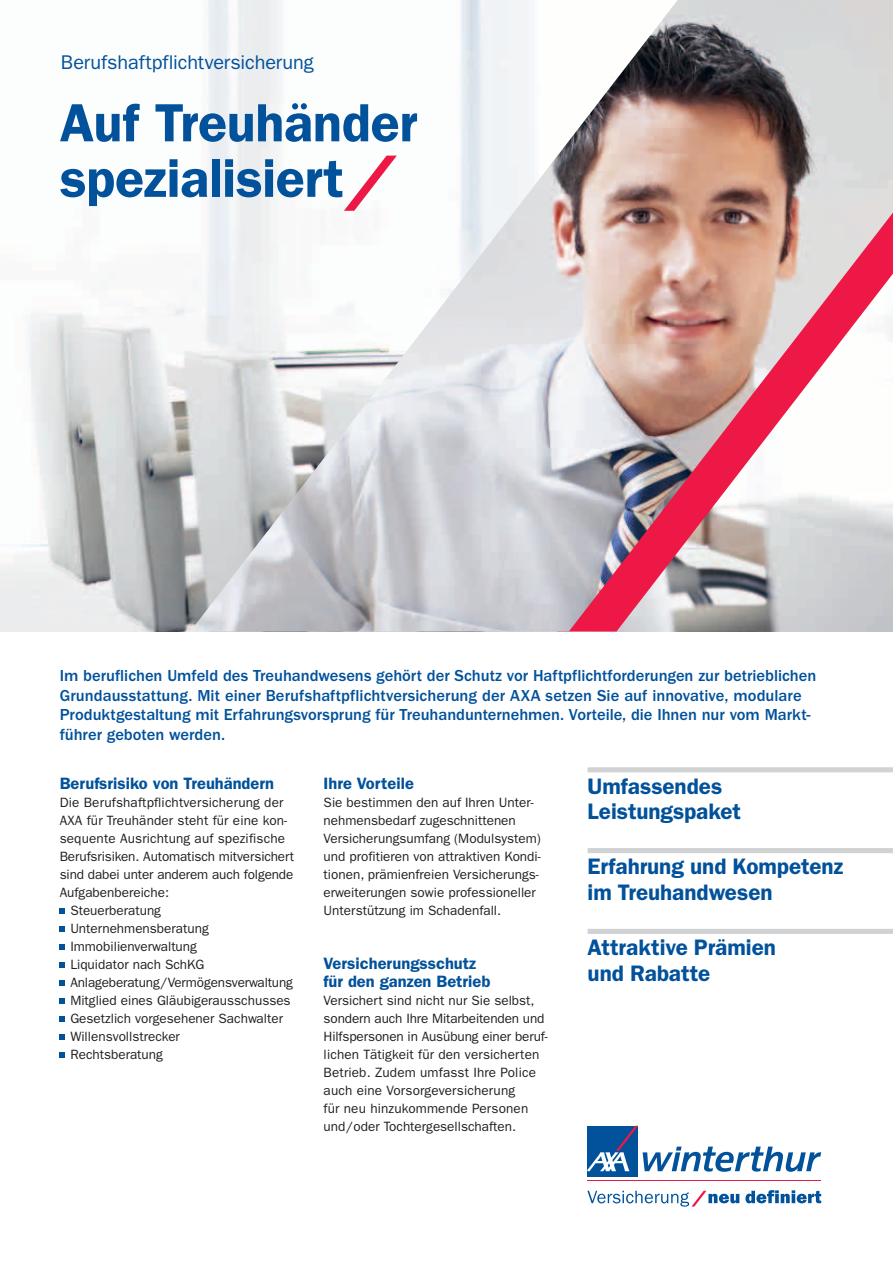
<style>
.page{position:relative;width:893px;height:1263px;background:#fff}
.page>*{position:absolute;margin:0;border:0;box-sizing:border-box;transform-origin:0 0}
.t1{font:600 54px/55.5px "ITC Franklin Gothic Std";letter-spacing:-.01em;color:#01519b}
.t2{font:600 22.5px/25.5px "ITC Franklin Gothic Std";color:#01519b}
.t3{font:19.8px "ITC Franklin Gothic Std";letter-spacing:-.005em;color:#01519b}
.t4{font:500 16.5px/19.5px "ITC Franklin Gothic Std";color:#01519b}
.t5{font:600 16.5px/18px "ITC Franklin Gothic Std";color:#01519b}
.t6{font:13.5px/18px "ITC Franklin Gothic Std";color:#231f20}
</style>
<div class="page">
<img style="left:0;top:263px;width:190px;height:368px">
<img style="left:190px;top:0;width:703px;height:631px">
<svg style="left:344px;top:156px;width:53px;height:55px"></svg>
<svg style="left:60px;top:908px;width:5px;height:6px"></svg>
<svg style="left:60px;top:926px;width:5px;height:6px"></svg>
<svg style="left:60px;top:944px;width:5px;height:6px"></svg>
<svg style="left:60px;top:962px;width:5px;height:6px"></svg>
<svg style="left:60px;top:980px;width:5px;height:6px"></svg>
<svg style="left:60px;top:998px;width:5px;height:6px"></svg>
<svg style="left:60px;top:1016px;width:5px;height:6px"></svg>
<svg style="left:60px;top:1034px;width:5px;height:6px"></svg>
<svg style="left:60px;top:1052px;width:5px;height:6px"></svg>
<div style="left:588px;top:767px;width:305px;height:5px;background:#d1d2d4"></div>
<div style="left:588px;top:848px;width:305px;height:5px;background:#d1d2d4"></div>
<div style="left:588px;top:929px;width:305px;height:5px;background:#d1d2d4"></div>
<div style="left:587px;top:1126px;width:51px;height:50px;background:#01519b"></div>
<hr style="left:587px;top:1180px;width:234px;height:1px;background:#ed1845">
<svg style="left:587px;top:1126px;width:234px;height:46px"></svg>
<svg style="left:745px;top:1190px;width:76px;height:13px"></svg>
<svg style="left:587px;top:1191px;width:152px;height:15px"></svg>
<h3 class="t3" style="left:61px;top:51px;width:254px">Berufshaftpflichtversicherung</h3>
<h1 class="t1" style="left:60px;top:95px;width:359px">Auf Treuhänder spezialisiert</h1>
<p class="t4" style="left:60px;top:666px;width:758px">Im beruflichen Umfeld des Treuhandwesens gehört der Schutz vor Haftpflichtforderungen zur betrieblichen Grundausstattung. Mit einer Berufshaftpflichtversicherung der AXA setzen Sie auf innovative, modulare Produktgestaltung mit Erfahrungsvorsprung für Treuhandunternehmen. Vorteile, die Ihnen nur vom Markt&shy;führer geboten werden.</p>
<p class="t5" style="left:60px;top:775px;width:216px">Berufsrisiko von Treuhändern</p>
<p class="t6" style="left:60px;top:794px;width:225px">Die Berufshaftpflichtversicherung der</p>
<p class="t6" style="left:60px;top:812px;width:229px">AXA für Treuhänder steht für eine kon-</p>
<p class="t6" style="left:60px;top:830px;width:227px">sequente Ausrichtung auf spezifische</p>
<p class="t6" style="left:60px;top:848px;width:236px">Berufsrisiken. Automatisch mitversichert</p>
<p class="t6" style="left:60px;top:866px;width:235px">sind dabei unter anderem auch folgende</p>
<p class="t6" style="left:60px;top:884px;width:111px">Aufgabenbereiche:</p>
<p class="t6" style="left:70px;top:902px;width:92px">Steuerberatung</p>
<p class="t6" style="left:70px;top:920px;width:140px">Unternehmensberatung</p>
<p class="t6" style="left:70px;top:938px;width:128px">Immobilienverwaltung</p>
<p class="t6" style="left:70px;top:956px;width:136px">Liquidator nach SchKG</p>
<p class="t6" style="left:70px;top:974px;width:224px">Anlageberatung/Vermögensverwaltung</p>
<p class="t6" style="left:70px;top:992px;width:222px">Mitglied eines Gläubigerausschusses</p>
<p class="t6" style="left:70px;top:1010px;width:214px">Gesetzlich vorgesehener Sachwalter</p>
<p class="t6" style="left:70px;top:1028px;width:111px">Willensvollstrecker</p>
<p class="t6" style="left:70px;top:1046px;width:94px">Rechtsberatung</p>
<p class="t5" style="left:324px;top:775px;width:92px">Ihre Vorteile</p>
<p class="t6" style="left:324px;top:794px;width:219px">Sie bestimmen den auf Ihren Unter&shy;nehmensbedarf zugeschnittenen Versicherungsumfang (Modulsystem) und profitieren von attraktiven Kondi&shy;tionen, prämienfreien Versicherungs&shy;erweiterungen sowie professioneller Unterstützung im Schadenfall.</p>
<p class="t5" style="left:324px;top:955px;width:168px">Versicherungsschutz für den ganzen Betrieb</p>
<p class="t6" style="left:324px;top:992px;width:226px">Versichert sind nicht nur Sie selbst, sondern auch Ihre Mitarbeitenden und Hilfspersonen in Ausübung einer beruf&shy;lichen Tätigkeit für den versicherten Betrieb. Zudem umfasst Ihre Police auch eine Vorsorgeversicherung<br>für neu hinzukommende Personen und/oder Tochtergesellschaften.</p>
<h2 class="t2" style="left:588px;top:773px;width:155px">Umfassendes<br>Leistungspaket</h2>
<h2 class="t2" style="left:588px;top:854px;width:257px">Erfahrung und Kompetenz im Treuhandwesen</h2>
<h2 class="t2" style="left:588px;top:935px;width:190px">Attraktive Prämien und Rabatte</h2>
</div>
